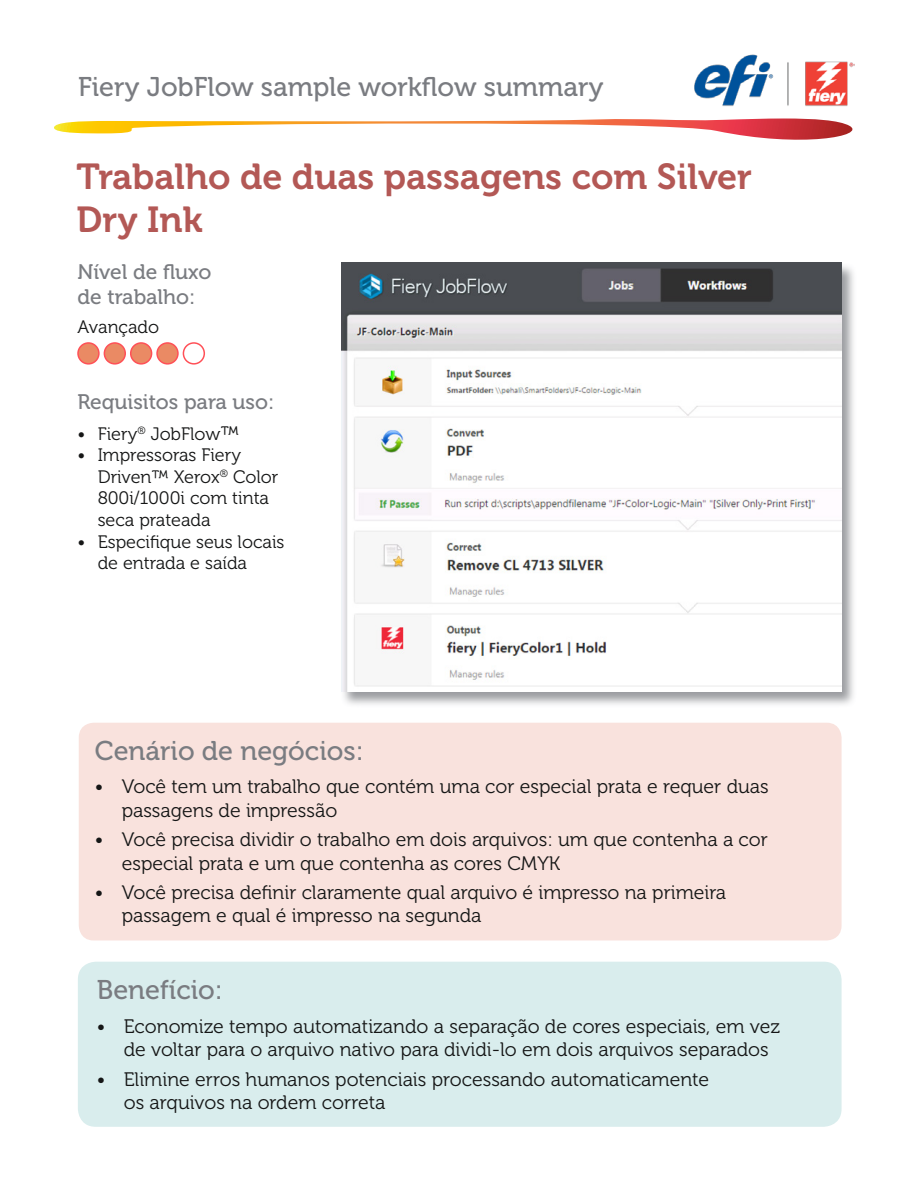
<style>
.page{position:relative;width:918px;height:1188px;background:#fff}
.page>*{position:absolute;margin:0;border:0;box-sizing:border-box;transform-origin:0 0}
.t1{font:36px/43.2px "Museo 700";color:#b35855}
.t2{font:27px "Museo 500";color:#7a7c81}
.t3{font:21px/25.2px "Museo 500";color:#7a7c81}
.t4{font:19.5px/23.4px "Museo 300";color:#151616}
.t5{font:18px/21.6px "Museo 300";color:#151616}
.s1{font-size:19.5px}
</style>
<div class="page">
<svg style="left:54px;top:118px;width:799px;height:22px"></svg>
<img style="left:694px;top:54px;width:161px;height:52px">
<div style="left:78px;top:962px;width:764px;height:165px;background:#d9eded;border-radius:18px"></div>
<div style="left:79px;top:723px;width:763px;height:217px;background:#f9e2dd;border-radius:15px"></div>
<div style="left:78px;top:343px;width:21px;height:21px;background:#ea8a64;border-radius:50%"></div>
<div style="left:77px;top:342px;width:23px;height:23px;border:2px solid #ff5057;border-radius:50%"></div>
<div style="left:131px;top:343px;width:21px;height:21px;background:#ea8a64;border-radius:50%"></div>
<div style="left:130px;top:342px;width:22px;height:23px;border:2px solid #ff5057;border-radius:50%"></div>
<div style="left:104px;top:343px;width:21px;height:21px;background:#ea8a64;border-radius:50%"></div>
<div style="left:104px;top:342px;width:22px;height:23px;border:2px solid #ff5057;border-radius:50%"></div>
<div style="left:157px;top:343px;width:21px;height:21px;background:#ea8a64;border-radius:50%"></div>
<div style="left:156px;top:342px;width:23px;height:23px;border:2px solid #ff5057;border-radius:50%"></div>
<div style="left:183px;top:342px;width:22px;height:23px;border:2px solid #ff5057;border-radius:50%"></div>
<div style="left:340px;top:262px;width:517px;height:446px;background:#7a7c81;opacity:.75"></div>
<img style="left:342px;top:263px;width:500px;height:429px">
<h2 class="t2" style="left:78px;top:72px;width:527px">Fiery JobFlow sample workflow summary</h2>
<h1 class="t1" style="left:76px;top:155px;width:677px">Trabalho de duas passagens com Silver<br>Dry Ink</h1>
<p class="t3" style="left:77px;top:259px;width:136px">Nível de fluxo de trabalho:</p>
<p class="t5" style="left:77px;top:316px;width:83px">Avançado</p>
<p class="t3" style="left:77px;top:389px;width:198px">Requisitos para uso:</p>
<p class="t5" style="left:77px;top:423px;width:163px">• Fiery<sup>®</sup> JobFlow<span class="s1">™</span></p>
<p class="t5" style="left:98px;top:445px;width:182px;text-indent:-20px">• Impressoras Fiery<br>Driven™ Xerox<sup>®</sup> Color<br>800i/1000i com tinta seca prateada</p>
<p class="t5" style="left:98px;top:531px;width:188px;text-indent:-20px">• Especifique seus locais de entrada e saída</p>
<h2 class="t2" style="left:95px;top:735px;width:270px">Cenário de negócios:</h2>
<p class="t4" style="left:122px;top:775px;width:649px;text-indent:-27px">• Você tem um trabalho que contém uma cor especial prata e requer duas passagens de impressão</p>
<p class="t4" style="left:122px;top:828px;width:648px;text-indent:-27px">• Você precisa dividir o trabalho em dois arquivos: um que contenha a cor especial prata e um que contenha as cores CMYK</p>
<p class="t4" style="left:122px;top:881px;width:606px;text-indent:-27px">• Você precisa definir claramente qual arquivo é impresso na primeira passagem e qual é impresso na segunda</p>
<h2 class="t2" style="left:97px;top:975px;width:128px">Benefício:</h2>
<p class="t4" style="left:124px;top:1015px;width:658px;text-indent:-27px">• Economize tempo automatizando a separação de cores especiais, em vez de voltar para o arquivo nativo para dividi-lo em dois arquivos separados</p>
<p class="t4" style="left:124px;top:1068px;width:587px;text-indent:-27px">• Elimine erros humanos potenciais processando automaticamente os arquivos na ordem correta</p>
</div>
